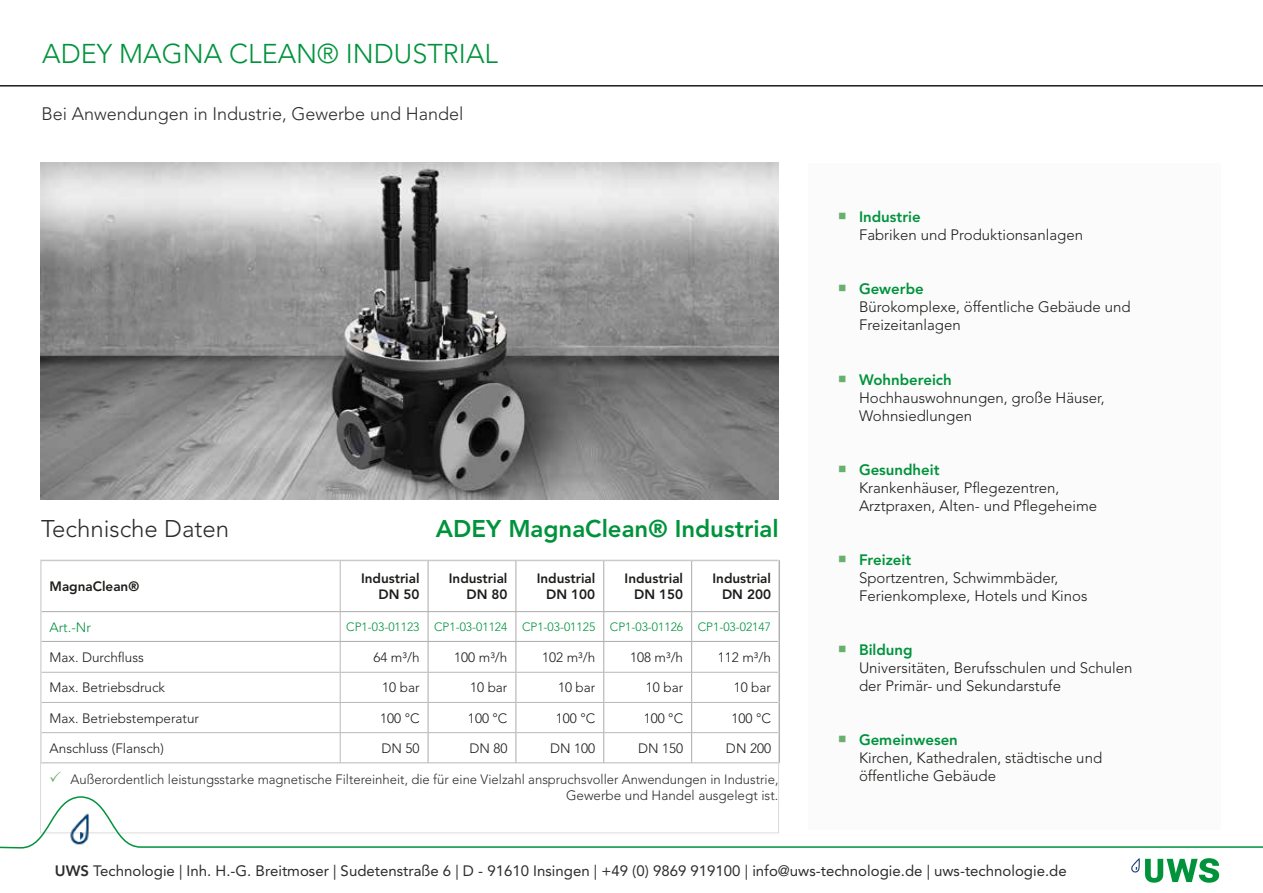
<style>
.page{position:relative;width:1263px;height:893px;background:#fff}
.page>*{position:absolute;margin:0;border:0;box-sizing:border-box;transform-origin:0 0}
.t1{font:300 27px "Avenir LT Std";color:#00933c}
.t2{font:800 24px "Avenir LT Pro";color:#00933c}
.t3{font:300 24px "Avenir LT Std";color:#2e2d2c}
.t4{font:300 18px "Avenir LT Std";color:#2e2d2c}
.t5{font:300 15px/18px "Avenir LT Std";color:#1d1d1b}
.t6{font:15px "Avenir LT Std";color:#2e2d2c}
.t7{font:800 15px "Avenir LT Pro";color:#00933c}
.t8{font:300 13.5px "Avenir LT Std";color:#1d1d1b}
.t9{font:300 13.5px/16.2px "Avenir LT Std";color:#2e2d2c;text-align:right}
.t10{font:800 13.5px/16.2px "Avenir LT Pro";color:#1d1d1b;text-align:right}
.t11{font:300 13.5px "Avenir LT Std";color:#00933c}
.t12{font:300 12px "Avenir LT Std";color:#00933c}
.s1{color:#69af6d}
.s2{font-family:"Avenir LT Pro";font-weight:800}
</style>
<div class="page">
<img style="left:40px;top:163px;width:739px;height:336px">
<hr style="left:340px;top:561px;width:1px;height:50px;background:#b8b8bb">
<svg style="left:340px;top:612px;width:1px;height:29px"></svg>
<hr style="left:340px;top:642px;width:1px;height:30px;background:#b8b8bb">
<hr style="left:41px;top:672px;width:299px;height:1px;background:#b8b8bb">
<hr style="left:340px;top:672px;width:88px;height:1px;background:#b8b8bb">
<hr style="left:428px;top:672px;width:87px;height:1px;background:#b8b8bb">
<hr style="left:516px;top:672px;width:87px;height:1px;background:#b8b8bb">
<hr style="left:604px;top:672px;width:87px;height:1px;background:#b8b8bb">
<hr style="left:692px;top:672px;width:87px;height:1px;background:#b8b8bb">
<hr style="left:41px;top:702px;width:299px;height:1px;background:#b8b8bb">
<hr style="left:340px;top:702px;width:88px;height:1px;background:#b8b8bb">
<hr style="left:428px;top:702px;width:87px;height:1px;background:#b8b8bb">
<hr style="left:516px;top:702px;width:87px;height:1px;background:#b8b8bb">
<hr style="left:604px;top:702px;width:87px;height:1px;background:#b8b8bb">
<hr style="left:692px;top:702px;width:87px;height:1px;background:#b8b8bb">
<hr style="left:41px;top:732px;width:299px;height:1px;background:#b8b8bb">
<hr style="left:340px;top:732px;width:88px;height:1px;background:#b8b8bb">
<svg style="left:340px;top:673px;width:1px;height:89px"></svg>
<hr style="left:428px;top:732px;width:87px;height:1px;background:#b8b8bb">
<hr style="left:516px;top:732px;width:87px;height:1px;background:#b8b8bb">
<hr style="left:604px;top:732px;width:87px;height:1px;background:#b8b8bb">
<hr style="left:692px;top:732px;width:87px;height:1px;background:#b8b8bb">
<hr style="left:41px;top:762px;width:299px;height:1px;background:#b8b8bb">
<hr style="left:340px;top:762px;width:88px;height:1px;background:#b8b8bb">
<hr style="left:428px;top:762px;width:88px;height:1px;background:#b8b8bb">
<hr style="left:516px;top:762px;width:88px;height:1px;background:#b8b8bb">
<hr style="left:604px;top:762px;width:88px;height:1px;background:#b8b8bb">
<hr style="left:692px;top:762px;width:88px;height:1px;background:#b8b8bb">
<hr style="left:428px;top:561px;width:1px;height:50px;background:#aaa">
<hr style="left:515px;top:561px;width:1px;height:50px;background:#aaa">
<hr style="left:603px;top:561px;width:1px;height:50px;background:#aaa">
<hr style="left:692px;top:560px;width:88px;height:1px;background:#aaa">
<hr style="left:691px;top:561px;width:1px;height:50px;background:#aaa">
<hr style="left:779px;top:561px;width:1px;height:50px;background:#aaa">
<hr style="left:41px;top:611px;width:299px;height:1px;background:#aaa">
<hr style="left:340px;top:611px;width:88px;height:1px;background:#aaa">
<hr style="left:428px;top:611px;width:88px;height:1px;background:#aaa">
<svg style="left:428px;top:612px;width:1px;height:29px"></svg>
<hr style="left:516px;top:611px;width:88px;height:1px;background:#aaa">
<svg style="left:515px;top:612px;width:1px;height:29px"></svg>
<hr style="left:604px;top:611px;width:88px;height:1px;background:#aaa">
<svg style="left:603px;top:612px;width:1px;height:29px"></svg>
<hr style="left:692px;top:611px;width:88px;height:1px;background:#aaa">
<svg style="left:691px;top:612px;width:1px;height:29px"></svg>
<svg style="left:779px;top:612px;width:1px;height:29px"></svg>
<hr style="left:41px;top:641px;width:299px;height:1px;background:#aaa">
<hr style="left:340px;top:641px;width:88px;height:1px;background:#aaa">
<hr style="left:428px;top:641px;width:88px;height:1px;background:#aaa">
<hr style="left:428px;top:642px;width:1px;height:30px;background:#aaa">
<hr style="left:516px;top:641px;width:88px;height:1px;background:#aaa">
<hr style="left:515px;top:642px;width:1px;height:30px;background:#aaa">
<hr style="left:604px;top:641px;width:88px;height:1px;background:#aaa">
<hr style="left:603px;top:642px;width:1px;height:30px;background:#aaa">
<hr style="left:692px;top:641px;width:88px;height:1px;background:#aaa">
<hr style="left:691px;top:642px;width:1px;height:30px;background:#aaa">
<hr style="left:779px;top:642px;width:1px;height:30px;background:#aaa">
<hr style="left:428px;top:672px;width:1px;height:30px;background:#aaa">
<hr style="left:515px;top:672px;width:1px;height:30px;background:#aaa">
<hr style="left:603px;top:672px;width:1px;height:30px;background:#aaa">
<hr style="left:691px;top:672px;width:1px;height:30px;background:#aaa">
<hr style="left:779px;top:672px;width:1px;height:30px;background:#aaa">
<hr style="left:428px;top:702px;width:1px;height:31px;background:#aaa">
<hr style="left:515px;top:702px;width:1px;height:31px;background:#aaa">
<hr style="left:603px;top:702px;width:1px;height:31px;background:#aaa">
<hr style="left:691px;top:702px;width:1px;height:31px;background:#aaa">
<hr style="left:779px;top:702px;width:1px;height:31px;background:#aaa">
<svg style="left:428px;top:733px;width:1px;height:29px"></svg>
<svg style="left:515px;top:733px;width:1px;height:29px"></svg>
<svg style="left:603px;top:733px;width:1px;height:29px"></svg>
<svg style="left:691px;top:733px;width:1px;height:29px"></svg>
<svg style="left:779px;top:733px;width:1px;height:29px"></svg>
<div style="left:808px;top:163px;width:412px;height:666px;background:#fbfbfb"></div>
<hr style="left:0;top:85px;width:1263px;height:2px;background:#1d1d1b">
<svg style="left:0;top:796px;width:1263px;height:52px"></svg>
<img style="left:66px;top:809px;width:28px;height:39px">
<svg style="left:1131px;top:858px;width:88px;height:25px"></svg>
<h1 class="t1" style="left:42px;top:38px;width:457px">ADEY MAGNA CLEAN® INDUSTRIAL</h1>
<p class="t4" style="left:41px;top:103px;width:423px">Bei Anwendungen in Industrie, Gewerbe und Handel</p>
<h2 class="t3" style="left:41px;top:515px;width:190px">Technische Daten</h2>
<h2 class="t2" style="left:436px;top:514px;width:344px">ADEY MagnaClean® Industrial</h2>
<p class="t10" style="left:50px;top:578px;width:91px">MagnaClean®</p>
<p class="t10" style="left:361px;top:570px;width:60px">Industrial<br>DN 50</p>
<p class="t10" style="left:449px;top:570px;width:60px">Industrial<br>DN 80</p>
<p class="t10" style="left:537px;top:570px;width:60px">Industrial<br>DN 100</p>
<p class="t10" style="left:625px;top:570px;width:60px">Industrial<br>DN 150</p>
<p class="t10" style="left:712px;top:570px;width:60px">Industrial<br>DN 200</p>
<p class="t11" style="left:50px;top:619px;width:43px">Art.-Nr</p>
<p class="t12" style="left:346px;top:620px;width:426px">CP1-03-01123 CP1-03-01124 CP1-03-01125 CP1-03-01126 CP1-03-02147</p>
<p class="t8" style="left:50px;top:649px;width:96px">Max. Durchfluss</p>
<p class="t8" style="left:373px;top:649px;width:48px">64 m³/h</p>
<p class="t8" style="left:454px;top:649px;width:55px">100 m³/h</p>
<p class="t8" style="left:542px;top:649px;width:55px">102 m³/h</p>
<p class="t8" style="left:630px;top:649px;width:55px">108 m³/h</p>
<p class="t8" style="left:718px;top:649px;width:55px">112 m³/h</p>
<p class="t8" style="left:50px;top:680px;width:117px">Max. Betriebsdruck</p>
<p class="t8" style="left:382px;top:680px;width:39px">10 bar</p>
<p class="t8" style="left:470px;top:680px;width:39px">10 bar</p>
<p class="t8" style="left:558px;top:680px;width:39px">10 bar</p>
<p class="t8" style="left:646px;top:680px;width:39px">10 bar</p>
<p class="t8" style="left:734px;top:680px;width:39px">10 bar</p>
<p class="t8" style="left:50px;top:710px;width:151px">Max. Betriebstemperatur</p>
<p class="t8" style="left:380px;top:710px;width:41px">100 °C</p>
<p class="t8" style="left:468px;top:710px;width:41px">100 °C</p>
<p class="t8" style="left:556px;top:710px;width:41px">100 °C</p>
<p class="t8" style="left:644px;top:710px;width:41px">100 °C</p>
<p class="t8" style="left:731px;top:710px;width:41px">100 °C</p>
<p class="t8" style="left:50px;top:740px;width:116px">Anschluss (Flansch)</p>
<p class="t8" style="left:381px;top:740px;width:40px">DN 50</p>
<p class="t8" style="left:469px;top:740px;width:40px">DN 80</p>
<p class="t8" style="left:550px;top:740px;width:47px">DN 100</p>
<p class="t8" style="left:638px;top:740px;width:47px">DN 150</p>
<p class="t8" style="left:726px;top:740px;width:47px">DN 200</p>
<p class="t9" style="left:49px;top:771px;width:731px"><span class="s1">✓</span> Außerordentlich leistungsstarke magnetische Filtereinheit, die für eine Vielzahl anspruchsvoller Anwendungen in Industrie,<br>Gewerbe und Handel ausgelegt ist.</p>
<p class="t7" style="left:859px;top:208px;width:63px">Industrie</p>
<p class="t5" style="left:859px;top:226px;width:225px">Fabriken und Produktionsanlagen</p>
<p class="t7" style="left:859px;top:280px;width:66px">Gewerbe</p>
<p class="t5" style="left:859px;top:298px;width:273px">Bürokomplexe, öffentliche Gebäude und<br>Freizeitanlagen</p>
<p class="t7" style="left:859px;top:370px;width:94px">Wohnbereich</p>
<p class="t5" style="left:859px;top:388px;width:247px">Hochhauswohnungen, große Häuser,<br>Wohnsiedlungen</p>
<p class="t7" style="left:859px;top:461px;width:82px">Gesundheit</p>
<p class="t5" style="left:859px;top:479px;width:240px">Krankenhäuser, Pflegezentren,<br>Arztpraxen, Alten- und Pflegeheime</p>
<p class="t7" style="left:859px;top:551px;width:54px">Freizeit</p>
<p class="t5" style="left:859px;top:569px;width:230px">Sportzentren, Schwimmbäder,<br>Ferienkomplexe, Hotels und Kinos</p>
<p class="t7" style="left:859px;top:641px;width:55px">Bildung</p>
<p class="t5" style="left:859px;top:659px;width:275px">Universitäten, Berufsschulen und Schulen der Primär- und Sekundarstufe</p>
<p class="t7" style="left:859px;top:731px;width:100px">Gemeinwesen</p>
<p class="t5" style="left:859px;top:749px;width:245px">Kirchen, Kathedralen, städtische und öffentliche Gebäude</p>
<p class="t6" style="left:55px;top:862px;width:1013px"><span class="s2">UWS</span> Technologie | Inh. H.-G. Breitmoser | Sudetenstraße 6 | D - 91610 Insingen | +49 (0) 9869 919100 | info@uws-technologie.de | uws-technologie.de</p>
</div>
